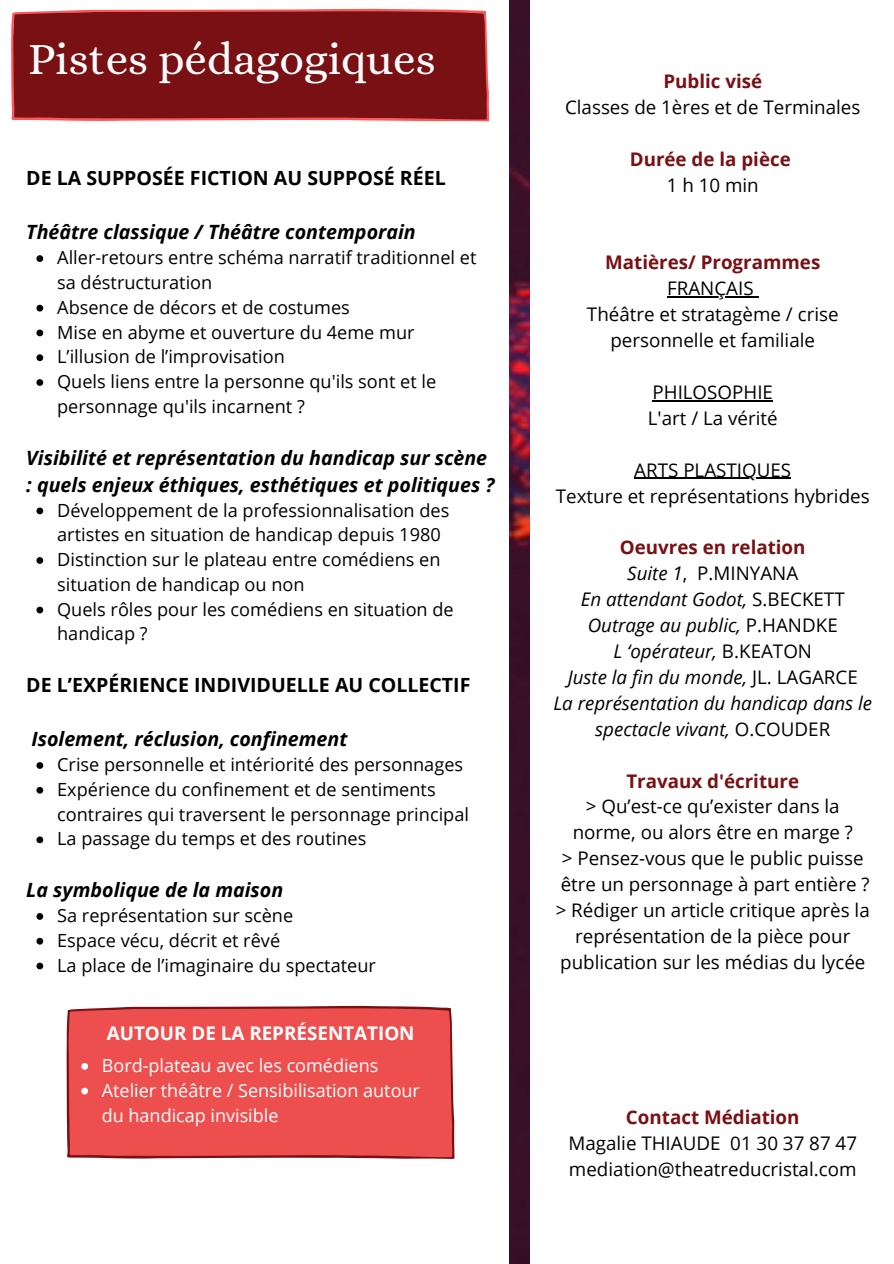
<style>
.page{position:relative;width:894px;height:1264px;background:#fff}
.page>*{position:absolute;margin:0;border:0;box-sizing:border-box;transform-origin:0 0}
.t1{font:45px "Alice";color:#fcfcfc}
.t2{font:italic 700 19.65px/27px "Open Sans";color:#000}
.t3{font:700 19.5px "Open Sans";color:#000}
.t4{font:18.75px/26px "Open Sans";color:#000;text-align:center}
.t5{font:italic 18.75px/26px "Open Sans";color:#000;text-align:center}
.t6{font:700 18.75px "Open Sans";color:#791014}
.t7{font:700 18.75px "Open Sans";color:#fff}
.t8{font:18.15px/24.8px "Open Sans";color:#000}
.t9{font:18px/24.8px "Open Sans";color:#fff}
.s1{font-style:italic}
.s2{font-style:normal}
</style>
<div class="page">
<div style="left:66px;top:1005px;width:388px;height:153px;background:#ed4f4f"></div>
<svg style="left:11px;top:9px;width:478px;height:112px;background:#81171b"></svg>
<img style="left:510px;top:0;width:19px;height:1263px">
<hr style="left:667px;top:296px;width:86px;height:1px;background:#000">
<hr style="left:652px;top:400px;width:120px;height:1px;background:#000">
<hr style="left:634px;top:478px;width:157px;height:1px;background:#000">
<svg style="left:36px;top:255px;width:7px;height:7px"></svg>
<svg style="left:36px;top:305px;width:7px;height:6px"></svg>
<svg style="left:36px;top:329px;width:7px;height:7px"></svg>
<svg style="left:36px;top:354px;width:7px;height:7px"></svg>
<svg style="left:36px;top:379px;width:7px;height:7px"></svg>
<svg style="left:36px;top:507px;width:7px;height:7px"></svg>
<svg style="left:36px;top:557px;width:7px;height:7px"></svg>
<svg style="left:36px;top:606px;width:7px;height:7px"></svg>
<svg style="left:36px;top:762px;width:7px;height:7px"></svg>
<svg style="left:36px;top:787px;width:7px;height:6px"></svg>
<svg style="left:36px;top:836px;width:7px;height:7px"></svg>
<svg style="left:36px;top:913px;width:7px;height:6px"></svg>
<svg style="left:36px;top:937px;width:7px;height:7px"></svg>
<svg style="left:36px;top:962px;width:7px;height:7px"></svg>
<svg style="left:81px;top:1062px;width:7px;height:7px"></svg>
<svg style="left:81px;top:1087px;width:7px;height:7px"></svg>
<p class="t1" style="left:28px;top:33px;width:409px">Pistes pédagogiques</p>
<p class="t3" style="left:26px;top:164px;width:421px">DE LA SUPPOSÉE FICTION AU SUPPOSÉ RÉEL</p>
<p class="t2" style="left:26px;top:218px;width:391px">Théâtre classique / Théâtre contemporain</p>
<p class="t8" style="left:57px;top:245px;width:421px">Aller-retours entre schéma narratif traditionnel et sa déstructuration</p>
<p class="t8" style="left:57px;top:294px;width:294px">Absence de décors et de costumes</p>
<p class="t8" style="left:57px;top:319px;width:359px">Mise en abyme et ouverture du 4eme mur</p>
<p class="t8" style="left:57px;top:344px;width:229px">L’illusion de l’improvisation</p>
<p class="t8" style="left:57px;top:369px;width:380px">Quels liens entre la personne qu'ils sont et le personnage qu'ils incarnent ?</p>
<p class="t2" style="left:26px;top:443px;width:469px">Visibilité et représentation du handicap sur scène : quels enjeux éthiques, esthétiques et politiques ?</p>
<p class="t8" style="left:57px;top:497px;width:393px">Développement de la professionnalisation des artistes en situation de handicap depuis 1980</p>
<p class="t8" style="left:57px;top:546px;width:385px">Distinction sur le plateau entre comédiens en situation de handicap ou non</p>
<p class="t8" style="left:57px;top:596px;width:398px">Quels rôles pour les comédiens en situation de handicap ?</p>
<p class="t3" style="left:26px;top:671px;width:445px">DE L’EXPÉRIENCE INDIVIDUELLE AU COLLECTIF</p>
<p class="t2" style="left:31px;top:725px;width:317px">Isolement, réclusion, confinement</p>
<p class="t8" style="left:57px;top:751px;width:407px">Crise personnelle et intériorité des personnages</p>
<p class="t8" style="left:57px;top:776px;width:413px">Expérience du confinement et de sentiments contraires qui traversent le personnage principal</p>
<p class="t8" style="left:57px;top:826px;width:310px">La passage du temps et des routines</p>
<p class="t2" style="left:26px;top:876px;width:258px">La symbolique de la maison</p>
<p class="t8" style="left:57px;top:902px;width:237px">Sa représentation sur scène</p>
<p class="t8" style="left:57px;top:927px;width:224px">Espace vécu, décrit et rêvé</p>
<p class="t8" style="left:57px;top:952px;width:320px">La place de l’imaginaire du spectateur</p>
<p class="t7" style="left:107px;top:1020px;width:309px">AUTOUR DE LA REPRÉSENTATION</p>
<p class="t9" style="left:102px;top:1052px;width:278px">Bord-plateau avec les comédiens</p>
<p class="t9" style="left:102px;top:1077px;width:319px">Atelier théâtre / Sensibilisation autour du handicap invisible</p>
<p class="t6" style="left:663px;top:68px;width:100px">Public visé</p>
<p class="t4" style="left:565px;top:94px;width:297px">Classes de 1ères et de Terminales</p>
<p class="t6" style="left:629px;top:146px;width:162px">Durée de la pièce</p>
<p class="t4" style="left:666px;top:171px;width:93px">1 h 10 min</p>
<p class="t6" style="left:605px;top:249px;width:217px">Matières/ Programmes</p>
<p class="t4" style="left:667px;top:275px;width:88px">FRANÇAIS</p>
<p class="t4" style="left:586px;top:301px;width:253px">Théâtre et stratagème / crise personnelle et familiale</p>
<p class="t4" style="left:652px;top:378px;width:122px">PHILOSOPHIE</p>
<p class="t4" style="left:647px;top:404px;width:131px">L'art / La vérité</p>
<p class="t4" style="left:634px;top:456px;width:158px">ARTS PLASTIQUES</p>
<p class="t4" style="left:555px;top:482px;width:315px">Texture et représentations hybrides</p>
<p class="t6" style="left:619px;top:534px;width:187px">Oeuvres en relation</p>
<p class="t4" style="left:627px;top:560px;width:172px"><span class="s1">Suite 1</span>, P.MINYANA</p>
<p class="t5" style="left:580px;top:586px;width:265px">En attendant Godot, <span class="s2">S.BECKETT</span></p>
<p class="t5" style="left:587px;top:612px;width:251px">Outrage au public, <span class="s2">P.HANDKE</span></p>
<p class="t5" style="left:613px;top:637px;width:200px">L ‘opérateur, <span class="s2">B.KEATON</span></p>
<p class="t5" style="left:567px;top:663px;width:291px">Juste la fin du monde, <span class="s2">JL. LAGARCE</span></p>
<p class="t5" style="left:553px;top:689px;width:320px">La représentation du handicap dans le spectacle vivant, <span class="s2">O.COUDER</span></p>
<p class="t6" style="left:626px;top:767px;width:174px">Travaux d'écriture</p>
<p class="t4" style="left:572px;top:793px;width:281px">&gt; Qu’est-ce qu’exister dans la norme, ou alors être en marge ?</p>
<p class="t4" style="left:555px;top:845px;width:315px">&gt; Pensez-vous que le public puisse être un personnage à part entière ? &gt; Rédiger un article critique après la représentation de la pièce pour publication sur les médias du lycée</p>
<p class="t6" style="left:625px;top:1104px;width:175px">Contact Médiation</p>
<p class="t4" style="left:568px;top:1129px;width:290px">Magalie THIAUDE 01 30 37 87 47</p>
<p class="t4" style="left:569px;top:1155px;width:289px">mediation@theatreducristal.com</p>
</div>
